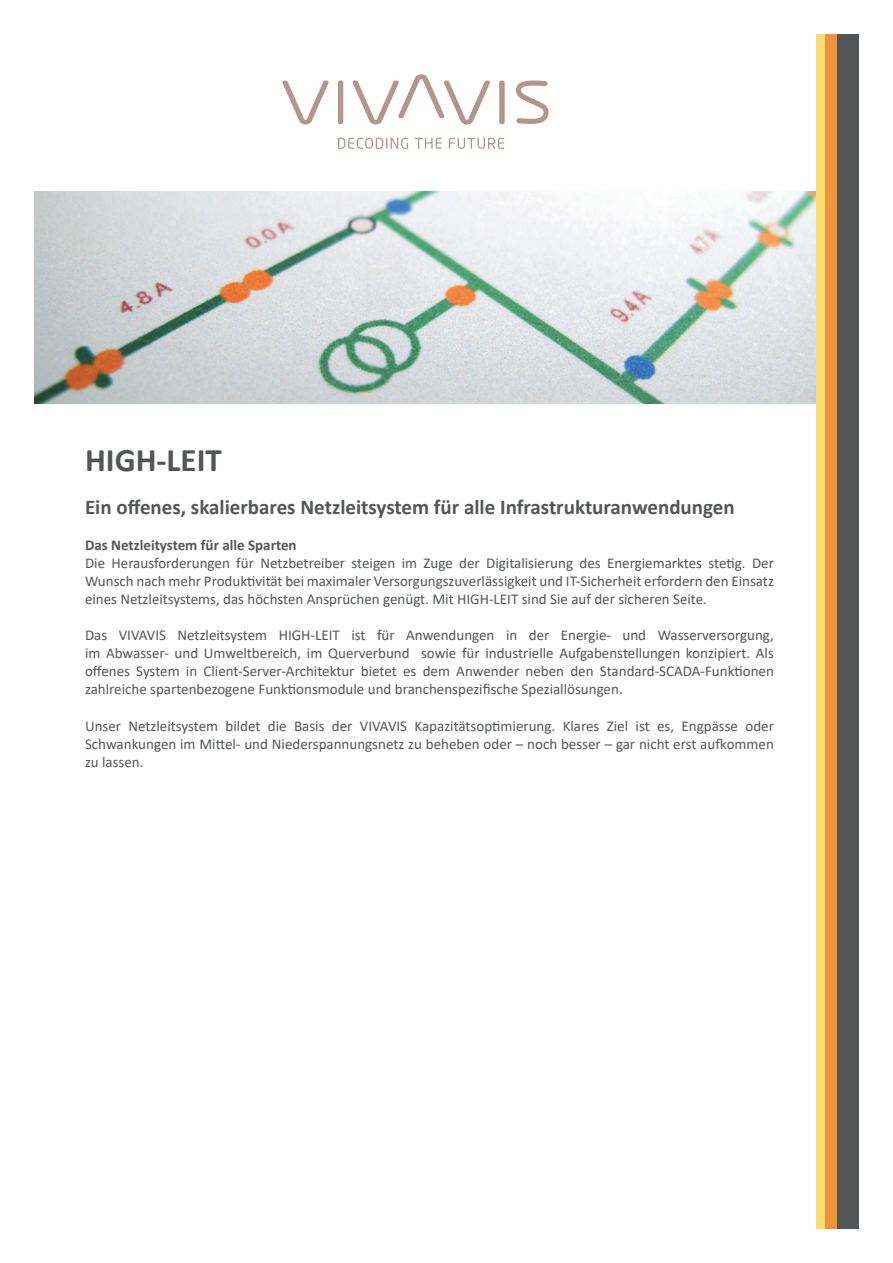
<style>
.page{position:relative;width:893px;height:1263px;background:#fff}
.page>*{position:absolute;margin:0;border:0;box-sizing:border-box;transform-origin:0 0}
.t1{font:700 33px "Calibri";color:#535557}
.t2{font:700 21px "Calibri";color:#535557}
.t3{font:15px/18px "Calibri";color:#535557;text-align:justify}
.t4{font:700 15px "Calibri";color:#535557}
</style>
<div class="page">
<img style="left:34px;top:191px;width:782px;height:213px">
<div style="left:816px;top:34px;width:9px;height:1195px;background:#fadc72"></div>
<div style="left:825px;top:34px;width:13px;height:1195px;background:#f0943a"></div>
<div style="left:838px;top:34px;width:21px;height:1195px;background:#535557"></div>
<svg style="left:282px;top:81px;width:47px;height:43px"></svg>
<div style="left:338px;top:81px;width:5px;height:43px;background:#b2958b;border-radius:2px"></div>
<svg style="left:353px;top:74px;width:137px;height:50px"></svg>
<div style="left:499px;top:81px;width:6px;height:43px;background:#b2958b;border-radius:2px"></div>
<svg style="left:516px;top:81px;width:33px;height:43px"></svg>
<svg style="left:338px;top:138px;width:70px;height:11px"></svg>
<svg style="left:415px;top:138px;width:27px;height:11px"></svg>
<svg style="left:449px;top:138px;width:55px;height:11px"></svg>
<h1 class="t1" style="left:85px;top:437px;width:138px">HIGH-LEIT</h1>
<h2 class="t2" style="left:85px;top:493px;width:651px">Ein offenes, skalierbares Netzleitsystem für alle Infrastrukturanwendungen</h2>
<p class="t4" style="left:85px;top:535px;width:213px">Das Netzleitystem für alle Sparten</p>
<p class="t3" style="left:85px;top:554px;width:690px">Die Herausforderungen für Netzbetreiber steigen im Zuge der Digitalisierung des Energiemarktes stetig. Der Wunsch nach mehr Produktivität bei maximaler Versorgungszuverlässigkeit und IT-Sicherheit erfordern den Einsatz eines Netzleitsystems, das höchsten Ansprüchen genügt. Mit HIGH-LEIT sind Sie auf der sicheren Seite.</p>
<p class="t3" style="left:85px;top:626px;width:690px">Das VIVAVIS Netzleitsystem HIGH-LEIT ist für Anwendungen in der Energie- und Wasserversorgung, im Abwasser- und Umweltbereich, im Querverbund sowie für industrielle Aufgabenstellungen konzipiert. Als offenes System in Client-Server-Architektur bietet es dem Anwender neben den Standard-SCADA-Funktionen zahlreiche spartenbezogene Funktionsmodule und branchenspezifische Speziallösungen.</p>
<p class="t3" style="left:85px;top:716px;width:690px">Unser Netzleitsystem bildet die Basis der VIVAVIS Kapazitätsoptimierung. Klares Ziel ist es, Engpässe oder Schwankungen im Mittel- und Niederspannungsnetz zu beheben oder – noch besser – gar nicht erst aufkommen zu lassen.</p>
</div>
